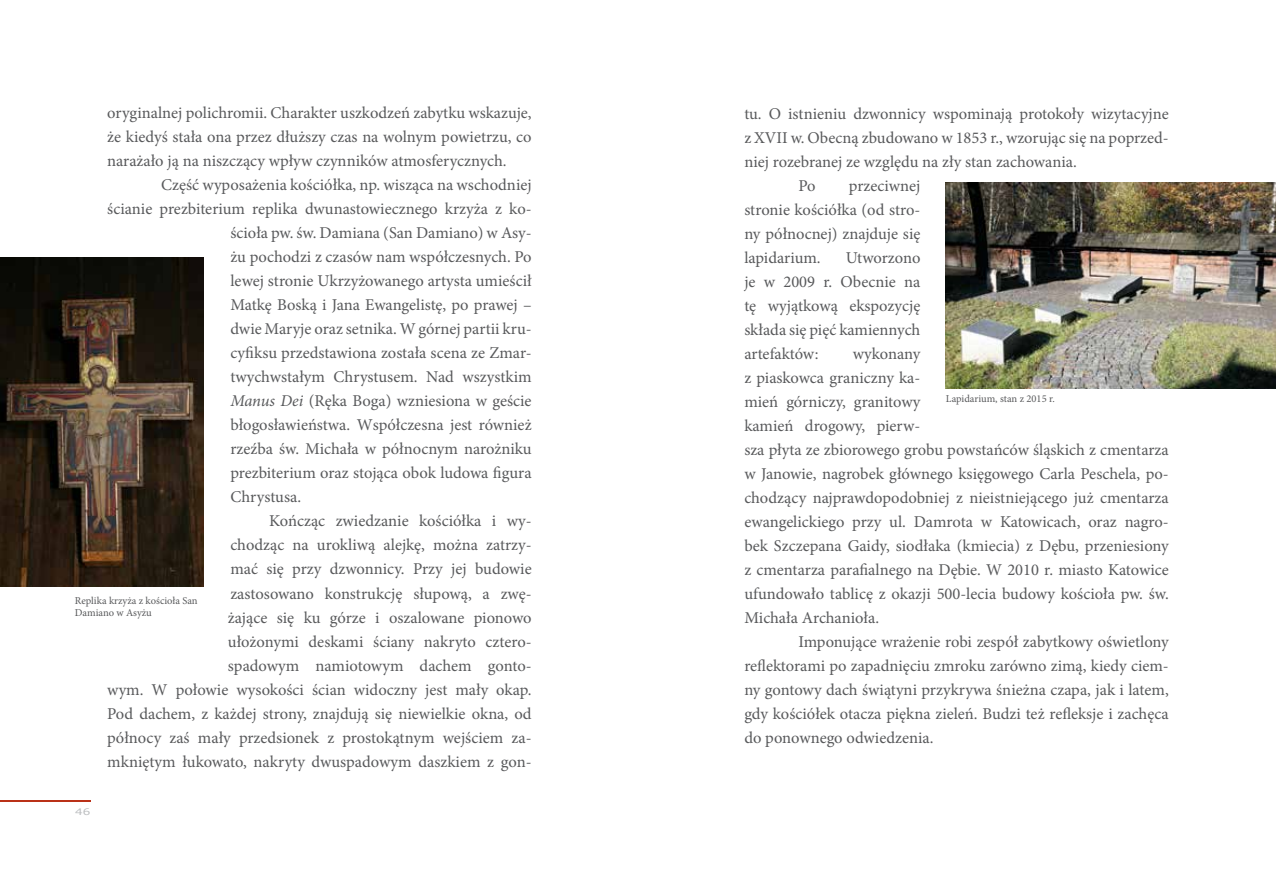
<style>
.page{position:relative;width:1276px;height:893px;background:#fff}
.page>*{position:absolute;margin:0;border:0;box-sizing:border-box;transform-origin:0 0}
.t1{font:16.5px/24px "Minion Pro";color:#58595b;text-align:justify}
.t2{font:10.5px/12.6px "Minion Pro";color:#58595b}
.t3{font:9px "Verdana";color:#bcbec0;scale:1.33 1}
.s1{font-style:italic}
</style>
<div class="page">
<hr style="left:0;top:800px;width:91px;height:2px;background:#ba3118">
<img style="left:0;top:257px;width:204px;height:330px">
<img style="left:946px;top:183px;width:330px;height:205px">
<p class="t1" style="left:107px;top:101px;width:426px">oryginalnej polichromii. Charakter uszkodzeń zabytku wskazuje, że kiedyś stała ona przez dłuższy czas na wolnym powietrzu, co narażało ją na niszczący wpływ czynników atmosferycznych.</p>
<p class="t1" style="left:161px;top:173px;width:372px">Część wyposażenia kościółka, np. wisząca na wschodniej</p>
<p class="t1" style="left:107px;top:197px;width:426px">ścianie prezbiterium replika dwunastowiecznego krzyża z ko-</p>
<p class="t1" style="left:230px;top:221px;width:303px">ścioła pw. św. Damiana (San Damiano) w Asy-</p>
<p class="t1" style="left:230px;top:245px;width:303px">żu pochodzi z czasów nam współczesnych. Po</p>
<p class="t1" style="left:230px;top:269px;width:303px">lewej stronie Ukrzyżowanego artysta umieścił</p>
<p class="t1" style="left:230px;top:293px;width:303px">Matkę Boską i Jana Ewangelistę, po prawej –</p>
<p class="t1" style="left:230px;top:317px;width:303px">dwie Maryje oraz setnika. W górnej partii kru-</p>
<p class="t1" style="left:230px;top:341px;width:303px">cyfiksu przedstawiona została scena ze Zmar-</p>
<p class="t1" style="left:230px;top:365px;width:303px">twychwstałym Chrystusem. Nad wszystkim</p>
<p class="t1" style="left:230px;top:389px;width:303px"><span class="s1">Manus Dei</span> (Ręka Boga) wzniesiona w geście</p>
<p class="t1" style="left:230px;top:413px;width:303px">błogosławieństwa. Współczesna jest również</p>
<p class="t1" style="left:230px;top:437px;width:303px">rzeźba św. Michała w północnym narożniku</p>
<p class="t1" style="left:230px;top:461px;width:303px">prezbiterium oraz stojąca obok ludowa figura</p>
<p class="t1" style="left:230px;top:485px;width:72px">Chrystusa.</p>
<p class="t1" style="left:269px;top:509px;width:264px">Kończąc zwiedzanie kościółka i wy-</p>
<p class="t1" style="left:230px;top:533px;width:303px">chodząc na urokliwą alejkę, można zatrzy-</p>
<p class="t1" style="left:230px;top:557px;width:303px">mać się przy dzwonnicy. Przy jej budowie</p>
<p class="t1" style="left:230px;top:581px;width:303px">zastosowano konstrukcję słupową, a zwę-</p>
<p class="t1" style="left:228px;top:605px;width:305px">żające się ku górze i oszalowane pionowo</p>
<p class="t1" style="left:228px;top:629px;width:305px">ułożonymi deskami ściany nakryto cztero-</p>
<p class="t1" style="left:228px;top:653px;width:305px">spadowym namiotowym dachem gonto-</p>
<p class="t1" style="left:107px;top:677px;width:426px">wym. W połowie wysokości ścian widoczny jest mały okap.</p>
<p class="t1" style="left:107px;top:701px;width:426px">Pod dachem, z każdej strony, znajdują się niewielkie okna, od</p>
<p class="t1" style="left:107px;top:725px;width:426px">północy zaś mały przedsionek z prostokątnym wejściem za-</p>
<p class="t1" style="left:107px;top:749px;width:426px">mkniętym łukowato, nakryty dwuspadowym daszkiem z gon-</p>
<p class="t2" style="left:75px;top:594px;width:124px">Replika krzyża z kościoła San<br>Damiano w Asyżu</p>
<p class="t3" style="left:75px;top:806px;width:13px">46</p>
<p class="t1" style="left:744px;top:101px;width:426px">tu. O istnieniu dzwonnicy wspominają protokoły wizytacyjne</p>
<p class="t1" style="left:744px;top:125px;width:426px">z XVII w. Obecną zbudowano w 1853 r., wzorując się na poprzed-</p>
<p class="t1" style="left:744px;top:149px;width:334px">niej rozebranej ze względu na zły stan zachowania.</p>
<p class="t1" style="left:798px;top:173px;width:19px">Po</p>
<p class="t1" style="left:744px;top:173px;width:178px;text-indent:105px">przeciwnej stronie kościółka (od stro&shy;ny północnej) znajduje się lapidarium.</p>
<p class="t1" style="left:744px;top:245px;width:178px;text-indent:101px">Utworzono je w 2009 r. Obecnie na tę wyjątkową ekspozycję składa się pięć kamiennych artefaktów:</p>
<p class="t1" style="left:744px;top:341px;width:426px;text-align:left;text-indent:108px">wykonany<br>z piaskowca graniczny ka-<br>mień górniczy, granitowy<br>kamień drogowy, pierw-<br>sza płyta ze zbiorowego grobu powstańców śląskich z cmentarza w Janowie, nagrobek głównego księgowego Carla Peschela, po&shy;chodzący najprawdopodobniej z nieistniejącego już cmentarza ewangelickiego przy ul. Damrota w Katowicach, oraz nagro&shy;bek Szczepana Gaidy, siodłaka (kmiecia) z Dębu, przeniesiony z cmentarza parafialnego na Dębie. W 2010 r. miasto Katowice ufundowało tablicę z okazji 500-lecia budowy kościoła pw. św.<br>Michała Archanioła.</p>
<p class="t1" style="left:744px;top:629px;width:426px;text-indent:54px">Imponujące wrażenie robi zespół zabytkowy oświetlony reflektorami po zapadnięciu zmroku zarówno zimą, kiedy ciem&shy;ny gontowy dach świątyni przykrywa śnieżna czapa, jak i latem, gdy kościółek otacza piękna zieleń. Budzi też refleksje i zachęca do ponownego odwiedzenia.</p>
<p class="t2" style="left:946px;top:393px;width:110px">Lapidarium, stan z 2015 r.</p>
</div>
